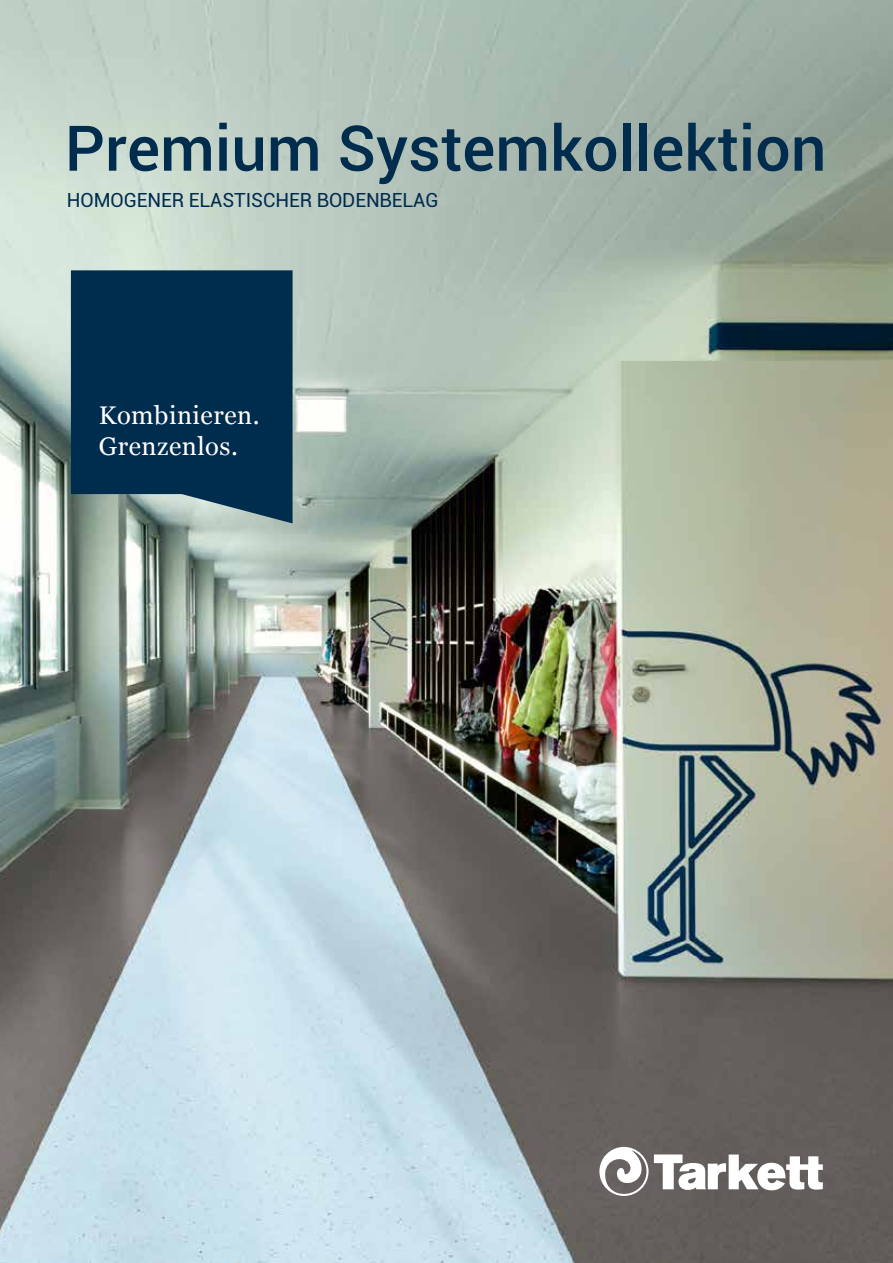
<style>
.page{position:relative;width:893px;height:1263px;background:#fff}
.page>*{position:absolute;margin:0;border:0;box-sizing:border-box;transform-origin:0 0}
.t1{font:500 63px "Roboto";color:#002c4d}
.t2{font:25.5px/31.5px "Georgia";letter-spacing:.02em;color:#fff}
.t3{font:19.5px "Roboto";letter-spacing:-.005em;color:#002c4d}
</style>
<div class="page">
<img style="left:0;top:0;width:893px;height:1263px">
<svg style="left:599px;top:1147px;width:224px;height:49px"></svg>
<svg style="left:71px;top:270px;width:222px;height:253px;fill:#002c4d"></svg>
<h1 class="t1" style="left:65px;top:104px;width:763px">Premium Systemkollektion</h1>
<p class="t3" style="left:67px;top:186px;width:373px">HOMOGENER ELASTISCHER BODENBELAG</p>
<h2 class="t2" style="left:99px;top:398px;width:162px">Kombinieren.<br>Grenzenlos.</h2>
</div>
